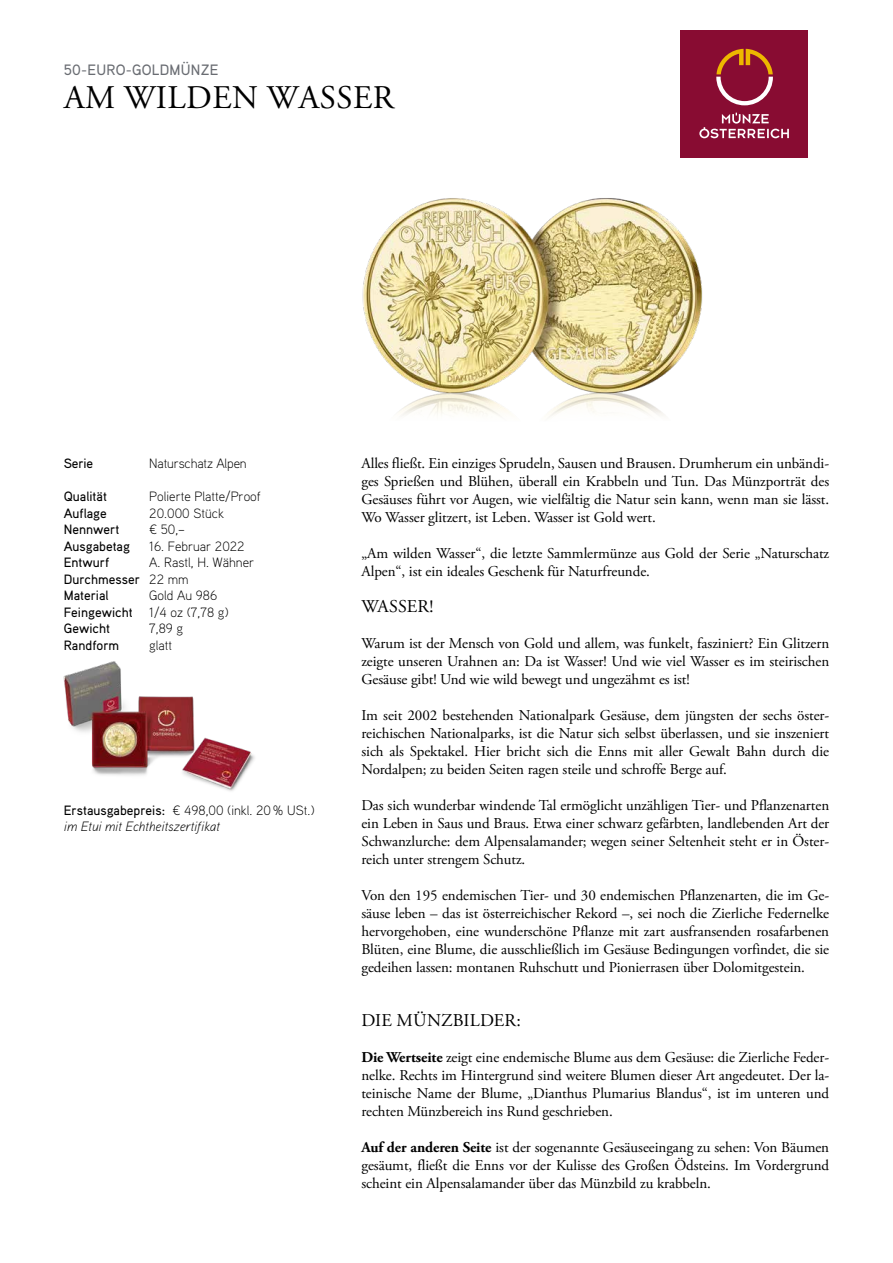
<style>
.page{position:relative;width:893px;height:1263px;background:#fff}
.page>*{position:absolute;margin:0;border:0;box-sizing:border-box;transform-origin:0 0}
.t1{font:33px "Adobe Garamond Pro";letter-spacing:.015em;color:#000}
.t2{font:18px "Adobe Garamond Pro";letter-spacing:.01em;color:#000}
.t3{font:15px/18px "Adobe Garamond Pro";letter-spacing:-.005em;color:#000;text-align:justify}
.t4{font:500 15px "Aaux Pro";letter-spacing:.015em;color:#696c72}
.t5{font:300 13.5px/16.5px "Aaux Pro";color:#000}
.t6{font:italic 300 13.5px/16.5px "Aaux Pro";letter-spacing:-.01em;color:#000}
.t7{font:500 13.5px "Aaux Pro";color:#000}
.s1{font-weight:500}
.s2{font-weight:500;font-style:normal}
.s3{font-style:normal}
.s4{font-weight:700}
</style>
<div class="page">
<div style="left:680px;top:30px;width:128px;height:127px;background:#880c32"></div>
<svg style="left:716px;top:49px;width:57px;height:56px"></svg>
<svg style="left:699px;top:113px;width:90px;height:25px"></svg>
<img style="left:362px;top:198px;width:341px;height:220px">
<img style="left:63px;top:661px;width:192px;height:130px">
<p class="t4" style="left:64px;top:61px;width:156px">50-EURO-GOLDMÜNZE</p>
<h1 class="t1" style="left:64px;top:78px;width:332px">AM WILDEN WASSER</h1>
<p class="t7" style="left:64px;top:455px;width:31px">Serie</p>
<p class="t5" style="left:149px;top:455px;width:99px">Naturschatz Alpen</p>
<p class="t7" style="left:64px;top:488px;width:45px">Qualität</p>
<p class="t5" style="left:149px;top:488px;width:113px">Polierte Platte/Proof</p>
<p class="t7" style="left:64px;top:505px;width:44px">Auflage</p>
<p class="t5" style="left:149px;top:505px;width:76px">20.000 Stück</p>
<p class="t7" style="left:64px;top:521px;width:57px">Nennwert</p>
<p class="t5" style="left:149px;top:521px;width:37px">¤ 50,–</p>
<p class="t7" style="left:64px;top:538px;width:68px">Ausgabetag</p>
<p class="t5" style="left:149px;top:538px;width:97px">16. Februar 2022</p>
<p class="t7" style="left:64px;top:554px;width:47px">Entwurf</p>
<p class="t5" style="left:64px;top:554px;width:192px;text-indent:85px">A. Rastl, H. Wähner<br><span class="s1">Durchmesser</span> 22 mm<br><span class="s1">Material</span></p>
<p class="t5" style="left:64px;top:587px;width:166px;text-indent:85px">Gold Au 986<br><span class="s1">Feingewicht</span> 1/4 oz (7,78 g)<br><span class="s1">Gewicht</span></p>
<p class="t5" style="left:149px;top:620px;width:35px">7,89 g</p>
<p class="t7" style="left:64px;top:637px;width:57px">Randform</p>
<p class="t5" style="left:149px;top:637px;width:24px">glatt</p>
<p class="t6" style="left:64px;top:802px;width:252px"><span class="s2">Erstausgabepreis:</span> <span class="s3">¤ 498,00 (inkl. 20% USt.) </span>im Etui mit Echtheitszertifikat</p>
<p class="t3" style="left:361px;top:455px;width:469px">Alles fließt. Ein einziges Sprudeln, Sausen und Brausen. Drumherum ein unbändi&shy;ges Sprießen und Blühen, überall ein Krabbeln und Tun. Das Münzporträt des Gesäuses führt vor Augen, wie vielfältig die Natur sein kann, wenn man sie lässt.<br>Wo Wasser glitzert, ist Leben. Wasser ist Gold wert.</p>
<p class="t3" style="left:361px;top:545px;width:469px">„Am wilden Wasser“, die letzte Sammlermünze aus Gold der Serie „Naturschatz<br>Alpen“, ist ein ideales Geschenk für Naturfreunde.</p>
<p class="t2" style="left:362px;top:595px;width:74px">WASSER!</p>
<p class="t3" style="left:361px;top:635px;width:469px">Warum ist der Mensch von Gold und allem, was funkelt, fasziniert? Ein Glitzern zeigte unseren Urahnen an: Da ist Wasser! Und wie viel Wasser es im steirischen Gesäuse gibt! Und wie wild bewegt und ungezähmt es ist!</p>
<p class="t3" style="left:361px;top:707px;width:469px">Im seit 2002 bestehenden Nationalpark Gesäuse, dem jüngsten der sechs öster&shy;reichischen Nationalparks, ist die Natur sich selbst überlassen, und sie inszeniert sich als Spektakel. Hier bricht sich die Enns mit aller Gewalt Bahn durch die Nordalpen; zu beiden Seiten ragen steile und schroffe Berge auf.</p>
<p class="t3" style="left:361px;top:797px;width:469px">Das sich wunderbar windende Tal ermöglicht unzähligen Tier- und Pflanzenarten ein Leben in Saus und Braus. Etwa einer schwarz gefärbten, landlebenden Art der Schwanzlurche: dem Alpensalamander; wegen seiner Seltenheit steht er in Öster&shy;reich unter strengem Schutz.</p>
<p class="t3" style="left:361px;top:887px;width:469px">Von den 195 endemischen Tier- und 30 endemischen Pflanzenarten, die im Ge&shy;säuse leben – das ist österreichischer Rekord –, sei noch die Zierliche Federnelke hervorgehoben, eine wunderschöne Pflanze mit zart ausfransenden rosafarbenen Blüten, eine Blume, die ausschließlich im Gesäuse Bedingungen vorfindet, die sie gedeihen lassen: montanen Ruhschutt und Pionierrasen über Dolomitgestein.</p>
<p class="t2" style="left:362px;top:1009px;width:161px">DIE MÜNZBILDER:</p>
<p class="t3" style="left:361px;top:1049px;width:469px"><span class="s4">Die Wertseite</span> zeigt eine endemische Blume aus dem Gesäuse: die Zierliche Feder&shy;nelke. Rechts im Hintergrund sind weitere Blumen dieser Art angedeutet. Der la&shy;teinische Name der Blume, „Dianthus Plumarius Blandus“, ist im unteren und rechten Münzbereich ins Rund geschrieben.</p>
<p class="t3" style="left:361px;top:1139px;width:469px"><span class="s4">Auf der anderen Seite</span> ist der sogenannte Gesäuseeingang zu sehen: Von Bäumen gesäumt, fließt die Enns vor der Kulisse des Großen Ödsteins. Im Vordergrund scheint ein Alpensalamander über das Münzbild zu krabbeln.</p>
</div>
